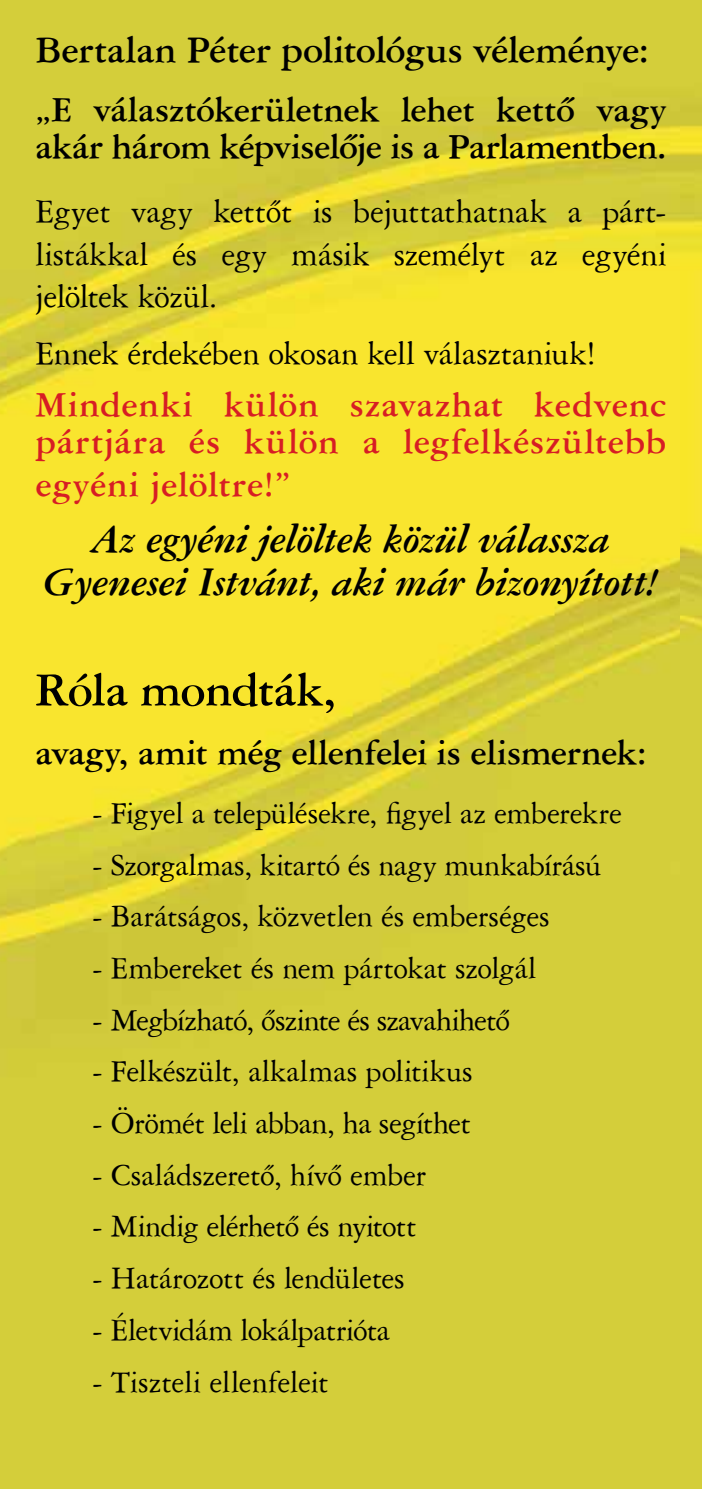
<style>
.page{position:relative;width:702px;height:1489px;background:#fff}
.page>*{position:absolute;margin:0;border:0;box-sizing:border-box;transform-origin:0 0}
.t1{font:700 50px "American Garamond PFL";letter-spacing:-.015em;color:#000}
.t2{font:italic 700 42.5px/42.5px "American Garamond PFL";letter-spacing:-.005em;color:#000;text-align:center}
.t3{font:700 40px "American Garamond PFL";letter-spacing:-.015em;color:#000}
.t4{font:700 37.5px/37.5px "American Garamond PFL";letter-spacing:-.015em;color:#000}
.t5{font:700 37.5px/37.5px "American Garamond PFL";letter-spacing:.02em;color:#d71d24}
.t6{font:35px/42.5px "American Garamond PFL";letter-spacing:-.015em;color:#000;text-align:justify}
.t7{font:32.5px "American Garamond PFL";letter-spacing:-.015em;color:#000}
.t8{font:32.5px "American Garamond PFL";letter-spacing:-.035em;color:#000}
</style>
<div class="page">
<img style="left:0;top:0;width:680px;height:1488px">
<img style="left:680px;top:0;width:22px;height:1488px">
<p class="t3" style="left:35px;top:25px;width:615px">Bertalan Péter politológus véleménye:</p>
<p class="t4" style="left:35px;top:89px;width:632px">„E választókerületnek lehet kettő vagy akár három képviselője is a Parlamentben.</p>
<p class="t6" style="left:35px;top:189px;width:632px">Egyet vagy kettőt is bejuttathatnak a párt&shy;listákkal és egy másik személyt az egyéni jelöltek közül.</p>
<p class="t6" style="left:35px;top:331px;width:561px">Ennek érdekében okosan kell választaniuk!</p>
<p class="t5" style="left:35px;top:384px;width:632px">Mindenki külön szavazhat kedvenc pártjára és külön a legfelkészültebb</p>
<p class="t5" style="left:35px;top:464px;width:256px">egyéni jelöltre!”</p>
<h2 class="t2" style="left:43px;top:516px;width:616px">Az egyéni jelöltek közül válassza<br>Gyenesei Istvánt, aki már bizonyított!</h2>
<h1 class="t1" style="left:35px;top:659px;width:302px">Róla mondták,</h1>
<p class="t4" style="left:35px;top:732px;width:613px">avagy, amit még ellenfelei is elismernek:</p>
<p class="t7" style="left:92px;top:794px;width:531px">- Figyel a településekre, figyel az emberekre</p>
<p class="t7" style="left:92px;top:845px;width:510px">- Szorgalmas, kitartó és nagy munkabírású</p>
<p class="t7" style="left:92px;top:897px;width:459px">- Barátságos, közvetlen és emberséges</p>
<p class="t7" style="left:92px;top:949px;width:445px">- Embereket és nem pártokat szolgál</p>
<p class="t8" style="left:92px;top:1000px;width:419px">- Megbízható, őszinte és szavahihető</p>
<p class="t7" style="left:92px;top:1052px;width:382px">- Felkészült, alkalmas politikus</p>
<p class="t7" style="left:92px;top:1104px;width:380px">- Örömét leli abban, ha segíthet</p>
<p class="t7" style="left:92px;top:1155px;width:335px">- Családszerető, hívő ember</p>
<p class="t7" style="left:92px;top:1207px;width:326px">- Mindig elérhető és nyitott</p>
<p class="t7" style="left:92px;top:1259px;width:314px">- Határozott és lendületes</p>
<p class="t7" style="left:92px;top:1310px;width:299px">- Életvidám lokálpatrióta</p>
<p class="t7" style="left:92px;top:1362px;width:238px">- Tiszteli ellenfeleit</p>
</div>
